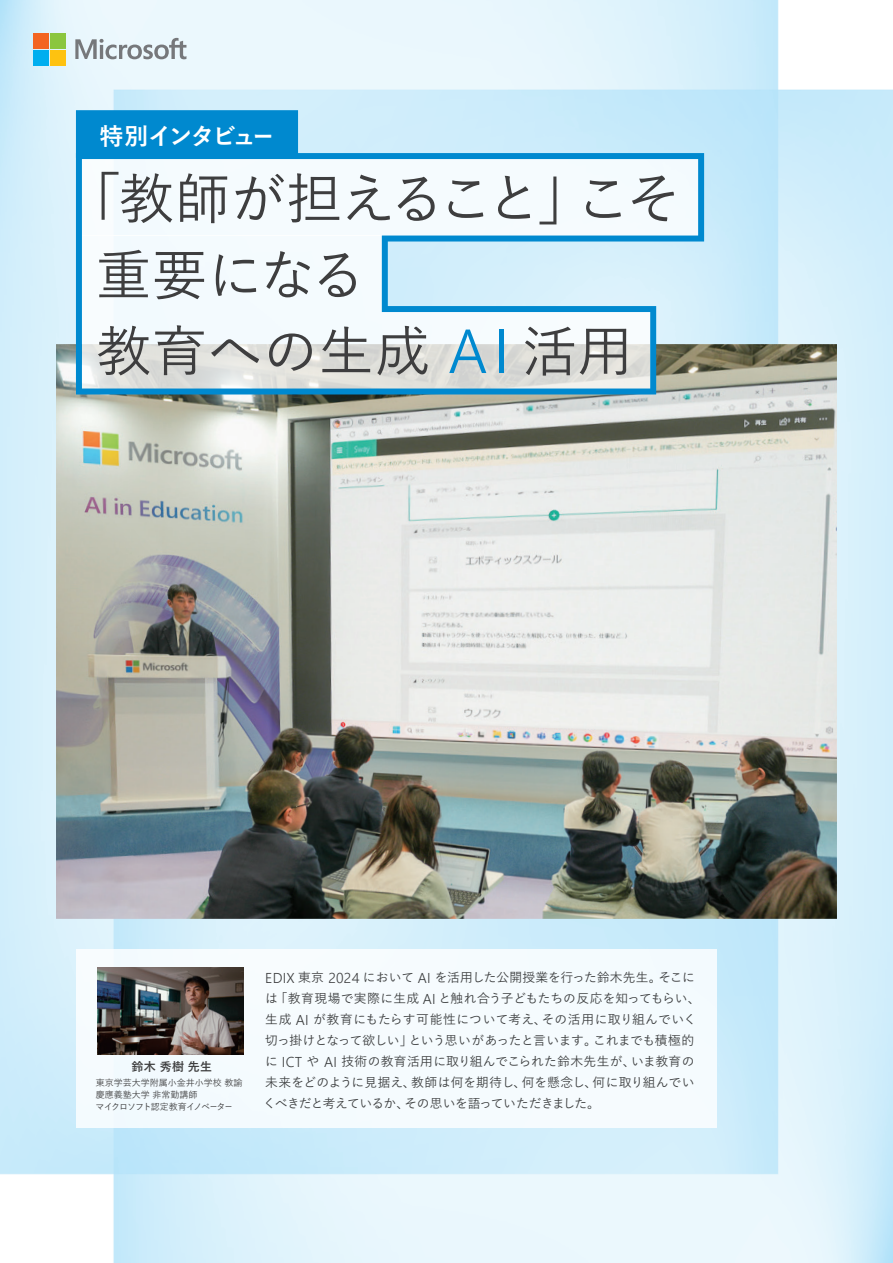
<style>
.page{position:relative;width:893px;height:1263px;background:#fff}
.page>*{position:absolute;margin:0;border:0;box-sizing:border-box;transform-origin:0 0}
.t1{font:500 55.35px/76.2px "Yu Go";letter-spacing:.005em;color:#3e3e3f}
.t2{font:700 23.85px "Yu Go";letter-spacing:-.09em;color:#fff}
.t3{font:500 12.75px/21px "Yu Go";color:#3e3e3f}
.t4{font:700 12px "Yu Go";letter-spacing:.03em;color:#3e3e3f}
.t5{font:500 9px/12px "Yu Go";color:#3e3e3f}
.s1{font-family:"Segoe UI";font-weight:300;font-size:62.1px;color:#0089cf}
.s2{font-family:"Segoe UI";font-weight:300;font-size:14.25px}
</style>
<div class="page">
<img style="left:0;top:0;width:893px;height:1263px">
<div style="left:76px;top:949px;width:641px;height:178px;background:#f5fbfe"></div>
<img style="left:56px;top:344px;width:781px;height:575px">
<svg style="left:76px;top:153px;width:628px;height:241px;fill:#f3fafe"></svg>
<img style="left:97px;top:968px;width:146px;height:86px">
<div style="left:76px;top:110px;width:222px;height:48px;background:#0089cf"></div>
<svg style="left:75px;top:38px;width:111px;height:21px;background:#bcc5c9"></svg>
<div style="left:33px;top:33px;width:15px;height:15px;background:#f36421"></div>
<div style="left:50px;top:33px;width:16px;height:15px;background:#8bc63e"></div>
<div style="left:33px;top:50px;width:15px;height:16px;background:#00aeef"></div>
<div style="left:50px;top:50px;width:16px;height:16px;background:#fec210"></div>
<h2 class="t2" style="left:100px;top:123px;width:175px">特別インタビュー</h2>
<h1 class="t1" style="left:96px;top:154px;width:587px;text-indent:-30px">「教師が担えること」こそ重要になる<br>教育への生成 <span class="s1">AI</span> 活用</h1>
<p class="t4" style="left:131px;top:1060px;width:82px">鈴木秀樹先生</p>
<p class="t5" style="left:96px;top:1075px;width:148px">東京学芸大学附属小金井小学校教諭慶應義塾大学非常勤講師<br>マイクロソフト認定教育イノベーター</p>
<p class="t3" style="left:264px;top:965px;width:438px"><span class="s2">EDIX</span> 東京 <span class="s2">2024</span> において <span class="s2">AI</span> を活用した公開授業を行った鈴木先生。そこには「教育現場で実際に生成 <span class="s2">AI</span> と触れ合う子どもたちの反応を知ってもらい、生成 <span class="s2">AI</span> が教育にもたらす可能性について考え、その活用に取り組んでいく切っ掛けとなって欲しい」という思いがあったと言います。これまでも積極的に <span class="s2">ICT</span> や <span class="s2">AI</span> 技術の教育活用に取り組んでこられた鈴木先生が、いま教育の未来をどのように見据え、教師は何を期待し、何を懸念し、何に取り組んでいくべきだと考えているか、その思いを語っていただきました。</p>
</div>
